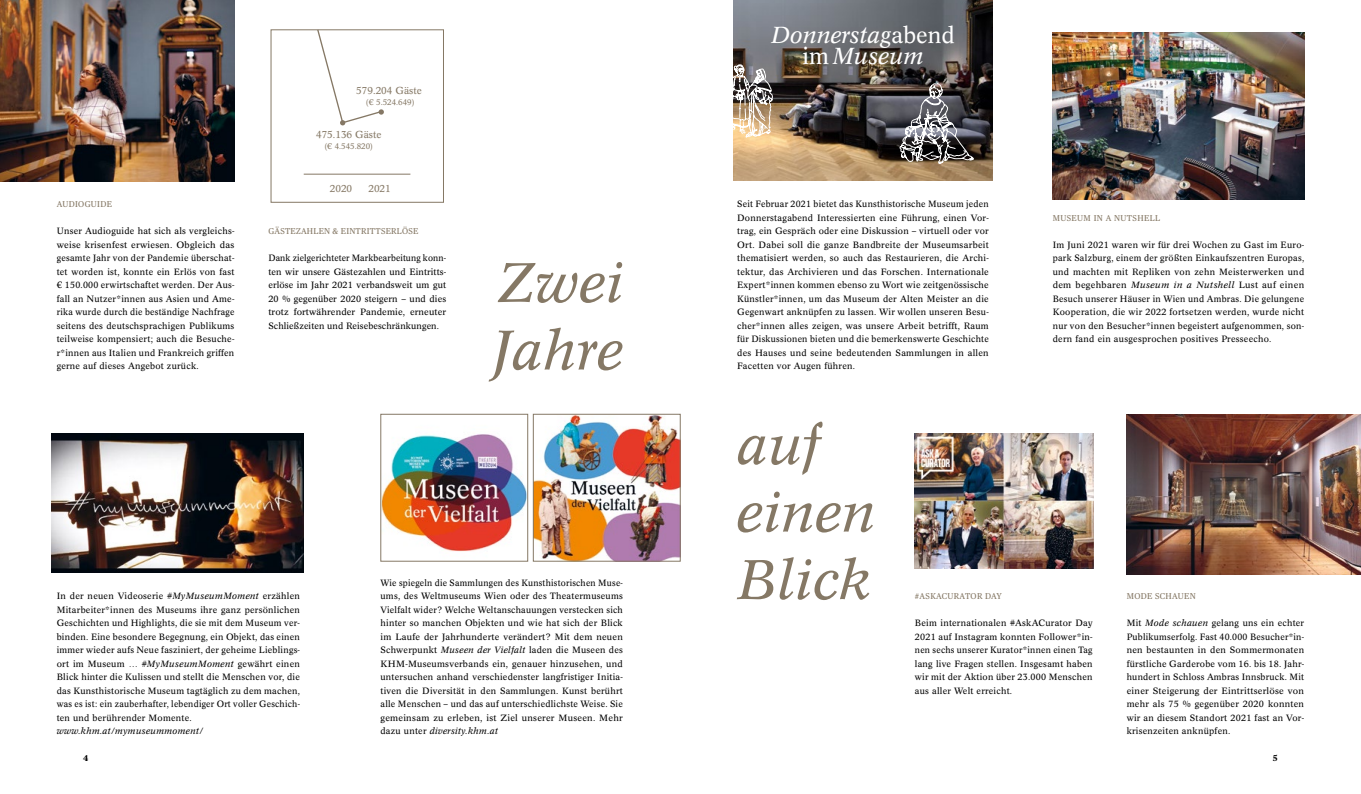
<style>
.page{position:relative;width:1361px;height:794px;background:#fff}
.page>*{position:absolute;margin:0;border:0;box-sizing:border-box;transform-origin:0 0}
._09_Headline_Kapitel{font:italic 55px/67.5px "Concorde BQ";letter-spacing:.01em;color:#857865}
.t1{font:italic 22.9px/20.6px "Concorde BQ";color:#fff;text-align:center}
.t2{font:10px "Concorde BQ";color:#857865}
._01_Lauftext_Buch_oh{font:9px/13.5px "Concorde BQ";letter-spacing:.025em;color:#000;text-align:justify}
._01_Lauftext_Buch_oh-2{font:9px/13.5px "Concorde BQ";letter-spacing:.025em;color:#000;text-align:justify;scale:.96 1}
._01_Lauftext_Buch_oh-3{font:italic 9px "Concorde BQ";letter-spacing:.025em;color:#000}
._03_Subline_pos_ohne{font:8.5px "Publico Text";letter-spacing:.04em;color:#857865}
.t3{font:700 8.5px "Publico Text";color:#000}
.t4{font:8px "Concorde BQ";color:#857865}
.s1{font-style:italic}
.s2{font-style:normal}
</style>
<div class="page">
<img style="left:1052px;top:32px;width:252px;height:168px">
<img style="left:0;top:0;width:234px;height:181px">
<img style="left:1126px;top:414px;width:235px;height:161px">
<img style="left:51px;top:433px;width:253px;height:139px">
<img style="left:733px;top:0;width:259px;height:180px">
<svg style="left:899px;top:83px;width:75px;height:81px;background:#656264"></svg>
<svg style="left:733px;top:64px;width:40px;height:75px"></svg>
<img style="left:535px;top:416px;width:143px;height:143px">
<div style="left:533px;top:414px;width:147px;height:147px;border:1px solid #857865"></div>
<img style="left:382px;top:434px;width:144px;height:118px">
<div style="left:380px;top:414px;width:148px;height:147px;border:1px solid #857865"></div>
<img style="left:915px;top:433px;width:178px;height:135px">
<hr style="left:304px;top:174px;width:106px;height:1px;background:#857865">
<svg style="left:316px;top:29px;width:68px;height:96px"></svg>
<p class="t2" style="left:356px;top:84px;width:67px">579.204 Gäste</p>
<p class="t4" style="left:366px;top:97px;width:50px">(€ 5.524.649)</p>
<p class="t2" style="left:316px;top:129px;width:67px">475.136 Gäste</p>
<p class="t4" style="left:324px;top:142px;width:50px">(€ 4.545.820)</p>
<p class="t2" style="left:330px;top:183px;width:24px">2020</p>
<p class="t2" style="left:368px;top:183px;width:24px">2021</p>
<p class="_03_Subline_pos_ohne" style="left:57px;top:198px;width:57px">AUDIOGUIDE</p>
<p class="_01_Lauftext_Buch_oh" style="left:57px;top:225px;width:179px">Unser Audioguide hat sich als vergleichs&shy;weise krisenfest erwiesen. Obgleich das gesamte Jahr von der Pandemie überschat&shy;tet worden ist, konnte ein Erlös von fast € 150.000 erwirtschaftet werden. Der Aus&shy;fall an Nutzer*innen aus Asien und Ame&shy;rika wurde durch die beständige Nachfrage seitens des deutschsprachigen Publikums teilweise kompensiert; auch die Besuche&shy;r*innen aus Italien und Frankreich griffen gerne auf dieses Angebot zurück.</p>
<p class="_03_Subline_pos_ohne" style="left:268px;top:225px;width:151px">GÄSTEZAHLEN &amp; EINTRITTSERLÖSE</p>
<p class="_01_Lauftext_Buch_oh-2" style="left:268px;top:252px;width:187px">Dank zielgerichteter Markbearbeitung konn&shy;ten wir unsere Gästezahlen und Eintritts&shy;erlöse im Jahr 2021 verbandsweit um gut 20 % gegenüber 2020 steigern – und dies trotz fortwährender Pandemie, erneuter Schließzeiten und Reisebeschränkungen.</p>
<p class="_09_Headline_Kapitel" style="left:498px;top:249px;width:128px">Zwei</p>
<p class="_09_Headline_Kapitel" style="left:493px;top:317px;width:133px">Jahre</p>
<p class="_01_Lauftext_Buch_oh" style="left:57px;top:589px;width:245px">In der neuen Videoserie <span class="s1">#MyMuseumMoment</span> erzählen Mitarbeiter*innen des Museums ihre ganz persönlichen Geschichten und Highlights, die sie mit dem Museum ver&shy;binden. Eine besondere Begegnung, ein Objekt, das einen immer wieder aufs Neue fasziniert, der geheime Lieblings&shy;ort im Museum … <span class="s1">#MyMuseumMoment</span> gewährt einen Blick hinter die Kulissen und stellt die Menschen vor, die das Kunsthistorische Museum tagtäglich zu dem machen, was es ist: ein zauberhafter, lebendiger Ort voller Geschich&shy;ten und berührender Momente.</p>
<p class="_01_Lauftext_Buch_oh-3" style="left:57px;top:725px;width:148px">www.khm.at/mymuseummoment/</p>
<p class="_01_Lauftext_Buch_oh-2" style="left:380px;top:576px;width:254px">Wie spiegeln die Sammlungen des Kunsthistorischen Muse&shy;ums, des Weltmuseums Wien oder des Theatermuseums Vielfalt wider? Welche Weltanschauungen verstecken sich hinter so manchen Objekten und wie hat sich der Blick im Laufe der Jahrhunderte verändert? Mit dem neuen Schwerpunkt <span class="s1">Museen der Vielfalt</span> laden die Museen des KHM-Museumsverbands ein, genauer hinzusehen, und untersuchen anhand verschiedenster langfristiger Initia&shy;tiven die Diversität in den Sammlungen. Kunst berührt alle Menschen – und das auf unterschiedlichste Weise. Sie gemeinsam zu erleben, ist Ziel unserer Museen. Mehr dazu unter <span class="s1">diversity.khm.at</span></p>
<p class="t1" style="left:771px;top:25px;width:185px">Donnerstag<span class="s2">abend im</span>Museum</p>
<p class="_01_Lauftext_Buch_oh" style="left:737px;top:198px;width:253px">Seit Februar 2021 bietet das Kunsthistorische Museum jeden Donnerstagabend Interessierten eine Führung, einen Vor&shy;trag, ein Gespräch oder eine Diskussion – virtuell oder vor Ort. Dabei soll die ganze Bandbreite der Museumsarbeit thematisiert werden, so auch das Restaurieren, die Archi&shy;tektur, das Archivieren und das Forschen. Internationale Expert*innen kommen ebenso zu Wort wie zeitgenössische Künstler*innen, um das Museum der Alten Meister an die Gegenwart anknüpfen zu lassen. Wir wollen unseren Besu&shy;cher*innen alles zeigen, was unsere Arbeit betrifft, Raum für Diskussionen bieten und die bemerkenswerte Geschichte des Hauses und seine bedeutenden Sammlungen in allen Facetten vor Augen führen.</p>
<p class="_03_Subline_pos_ohne" style="left:1053px;top:211px;width:109px">MUSEUM IN A NUTSHELL</p>
<p class="_01_Lauftext_Buch_oh" style="left:1052px;top:238px;width:253px">Im Juni 2021 waren wir für drei Wochen zu Gast im Euro&shy;park Salzburg, einem der größten Einkaufszentren Europas, und machten mit Repliken von zehn Meisterwerken und dem begehbaren <span class="s1">Museum in a Nutshell</span> Lust auf einen Besuch unserer Häuser in Wien und Ambras. Die gelungene Kooperation, die wir 2022 fortsetzen werden, wurde nicht nur von den Besucher*innen begeistert aufgenommen, son&shy;dern fand ein ausgesprochen positives Presseecho.</p>
<p class="_09_Headline_Kapitel" style="left:737px;top:411px;width:140px">auf einen<br>Blick</p>
<p class="_03_Subline_pos_ohne" style="left:915px;top:589px;width:89px">#ASKACURATOR DAY</p>
<p class="_01_Lauftext_Buch_oh" style="left:915px;top:616px;width:179px">Beim internationalen #AskACurator Day 2021 auf Instagram konnten Follower*in&shy;nen sechs unserer Kurator*innen einen Tag lang live Fragen stellen. Insgesamt haben wir mit der Aktion über 23.000 Menschen aus aller Welt erreicht.</p>
<p class="_03_Subline_pos_ohne" style="left:1126px;top:589px;width:71px">MODE SCHAUEN</p>
<p class="_01_Lauftext_Buch_oh" style="left:1126px;top:616px;width:179px">Mit <span class="s1">Mode schauen</span> gelang uns ein echter Publikumserfolg. Fast 40.000 Besucher*in&shy;nen bestaunten in den Sommermonaten fürstliche Garderobe vom 16. bis 18. Jahr&shy;hundert in Schloss Ambras Innsbruck. Mit einer Steigerung der Eintrittserlöse von mehr als 75 % gegenüber 2020 konnten wir an diesem Standort 2021 fast an Vor&shy;krisenzeiten anknüpfen.</p>
<p class="t3" style="left:83px;top:751px;width:7px">4</p>
<p class="t3" style="left:1272px;top:751px;width:6px">5</p>
</div>
